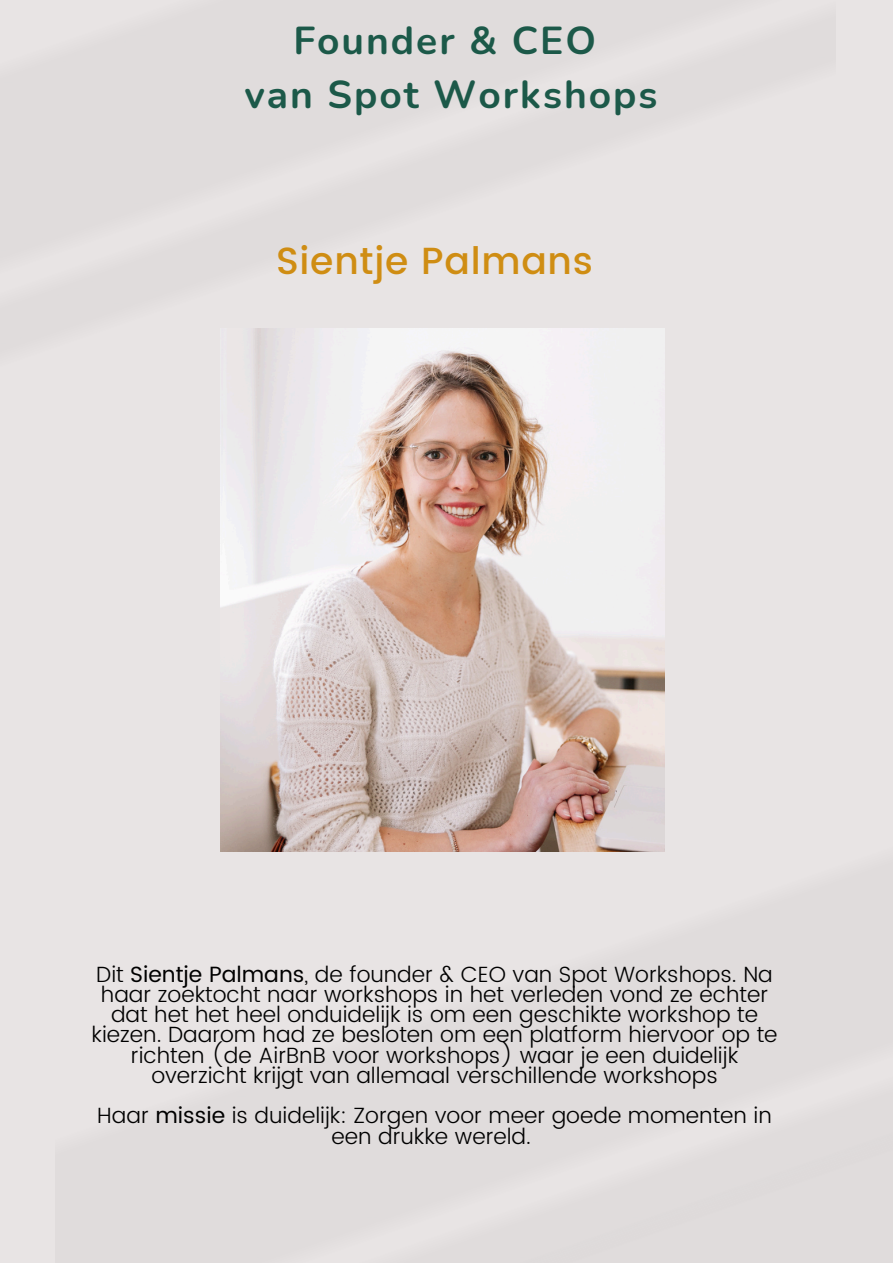
<style>
.page{position:relative;width:893px;height:1264px;background:#fff}
.page>*{position:absolute;margin:0;border:0;box-sizing:border-box;transform-origin:0 0}
.t1{font:700 39px/54px "Nunito";letter-spacing:.05em;color:#1c5949;text-align:center}
.t2{font:500 37.65px "Poppins";letter-spacing:.02em;color:#cf8d13}
.t3{font:300 22.05px/20.2px "Poppins";color:#000;text-align:center}
.s1{font-weight:400}
</style>
<div class="page">
<div style="left:0;top:0;width:892px;height:1262px;background:#e8e4e4"></div>
<img style="left:220px;top:328px;width:444px;height:523px">
<h1 class="t1" style="left:244px;top:12px;width:414px">Founder &amp; CEO<br>van Spot Workshops</h1>
<h2 class="t2" style="left:276px;top:233px;width:318px">Sientje Palmans</h2>
<p class="t3" style="left:92px;top:964px;width:687px">Dit <span class="s1">Sientje Palmans</span>, de founder &amp; CEO van Spot Workshops. Na haar zoektocht naar workshops in het verleden vond ze echter dat het het heel onduidelijk is om een geschikte workshop te kiezen. Daarom had ze besloten om een platform hiervoor op te richten (de AirBnB voor workshops) waar je een duidelijk overzicht krijgt van allemaal verschillende workshops</p>
<p class="t3" style="left:97px;top:1106px;width:676px">Haar <span class="s1">missie</span> is duidelijk: Zorgen voor meer goede momenten in een drukke wereld.</p>
</div>
